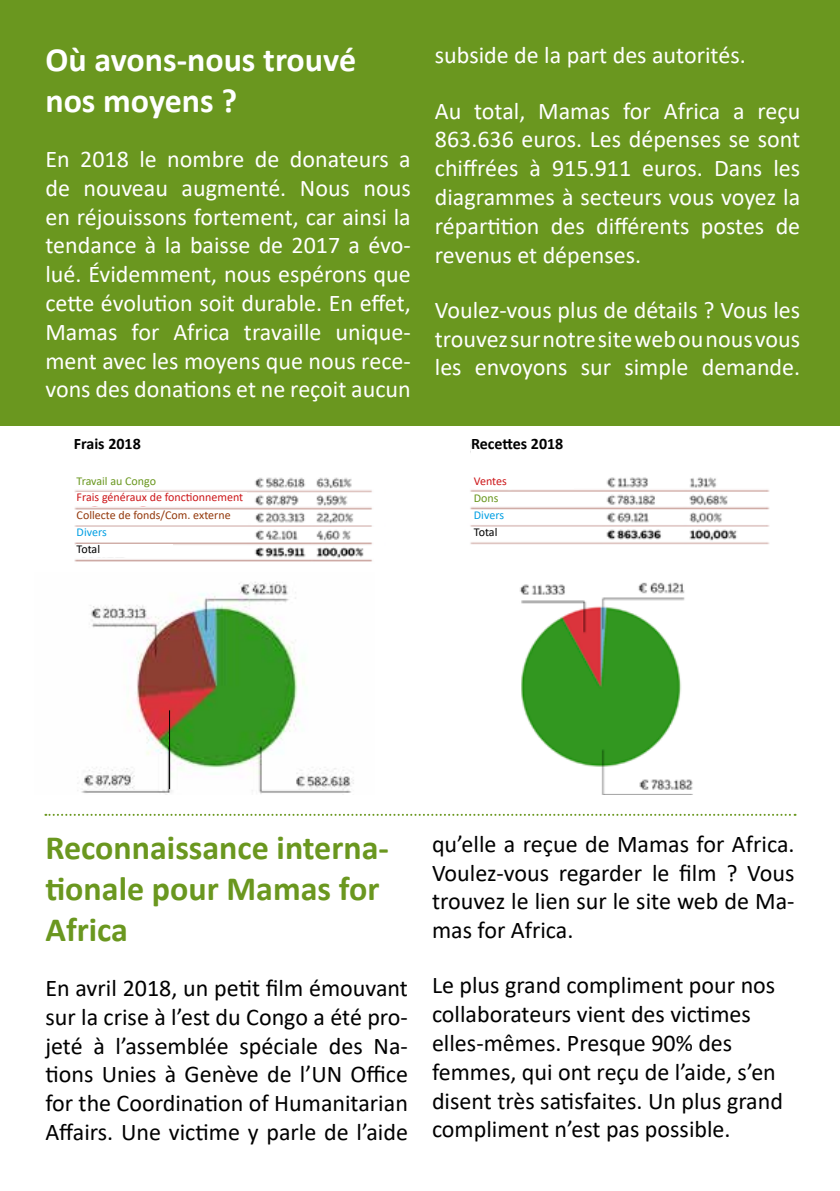
<style>
.page{position:relative;width:840px;height:1191px;background:#fff}
.page>*{position:absolute;margin:0;border:0;box-sizing:border-box;transform-origin:0 0}
.t1{font:700 34px/40.8px "Calibri";color:#6a971f}
.t2{font:700 34px/40.8px "Calibri";color:#fff}
.t3{font:24px/28.8px "Calibri";color:#fff;text-align:justify}
.t4{font:24px/28.8px "Calibri";color:#000;text-align:justify}
.t5{font:700 16px "Calibri";color:#000}
.t6{font:12px "Calibri";color:#cd171a}
.t7{font:12px "Calibri";color:#943a0d}
.t8{font:12px "Calibri";color:#6a971f}
.t9{font:12px "Calibri";color:#009fe3}
.t10{font:12px "Calibri";letter-spacing:-.005em;color:#000}
</style>
<div class="page">
<img style="left:45px;top:425px;width:341px;height:137px">
<div style="left:0;top:0;width:839px;height:425px;background:#6a971f"></div>
<img style="left:77px;top:581px;width:277px;height:213px">
<img style="left:519px;top:582px;width:174px;height:212px">
<img style="left:470px;top:444px;width:300px;height:101px">
<svg style="left:45px;top:814px;width:750px;height:2px"></svg>
<div style="left:74px;top:437px;width:154px;height:25px;background:#fff"></div>
<div style="left:471px;top:437px;width:154px;height:25px;background:#fff"></div>
<div style="left:77px;top:476px;width:96px;height:13px;background:#fff"></div>
<div style="left:473px;top:476px;width:100px;height:13px;background:#fff"></div>
<div style="left:77px;top:544px;width:96px;height:13px;background:#fff"></div>
<div style="left:473px;top:527px;width:97px;height:13px;background:#fff"></div>
<div style="left:473px;top:493px;width:100px;height:13px;background:#fff"></div>
<div style="left:473px;top:510px;width:100px;height:13px;background:#fff"></div>
<div style="left:77px;top:527px;width:99px;height:13px;background:#fff"></div>
<div style="left:77px;top:492px;width:170px;height:14px;background:#fff"></div>
<div style="left:77px;top:510px;width:170px;height:13px;background:#fff"></div>
<hr style="left:169px;top:710px;width:1px;height:79px;background:#000">
<h1 class="t2" style="left:45px;top:39px;width:312px">Où avons-nous trouvé nos moyens ?</h1>
<p class="t3" style="left:45px;top:144px;width:367px">En 2018 le nombre de donateurs a de nouveau augmenté. Nous nous en réjouissons fortement, car ainsi la tendance à la baisse de 2017 a évo&shy;lué. Évidemment, nous espérons que cette évolution soit durable. En effet, Mamas for Africa travaille unique&shy;ment avec les moyens que nous rece&shy;vons des donations et ne reçoit aucun</p>
<p class="t3" style="left:434px;top:40px;width:312px">subside de la part des autorités.</p>
<p class="t3" style="left:434px;top:96px;width:367px">Au total, Mamas for Africa a reçu 863.636 euros. Les dépenses se sont chiffrées à 915.911 euros. Dans les diagrammes à secteurs vous voyez la répartition des différents postes de revenus et dépenses.</p>
<p class="t3" style="left:434px;top:295px;width:366px">Voulez-vous plus de détails ? Vous les trouvez sur notre site web ou nous vous les envoyons sur simple demande.</p>
<p class="t5" style="left:74px;top:432px;width:68px">Frais 2018</p>
<p class="t5" style="left:471px;top:432px;width:94px">Recettes 2018</p>
<p class="t8" style="left:77px;top:473px;width:81px">Travail au Congo</p>
<p class="t6" style="left:473px;top:473px;width:34px">Ventes</p>
<p class="t6" style="left:77px;top:489px;width:168px">Frais généraux de fonctionnement</p>
<p class="t7" style="left:77px;top:507px;width:155px">Collecte de fonds/Com. externe</p>
<p class="t9" style="left:77px;top:524px;width:32px">Divers</p>
<p class="t10" style="left:77px;top:541px;width:25px">Total</p>
<p class="t8" style="left:473px;top:490px;width:26px">Dons</p>
<p class="t9" style="left:473px;top:507px;width:32px">Divers</p>
<p class="t10" style="left:473px;top:524px;width:25px">Total</p>
<h1 class="t1" style="left:45px;top:827px;width:345px">Reconnaissance interna&shy;tionale pour Mamas for<br>Africa</h1>
<p class="t4" style="left:45px;top:973px;width:364px">En avril 2018, un petit film émouvant sur la crise à l’est du Congo a été pro&shy;jeté à l’assemblée spéciale des Na&shy;tions Unies à Genève de l’UN Office for the Coordination of Humanitarian Affairs. Une victime y parle de l’aide</p>
<p class="t4" style="left:432px;top:828px;width:364px">qu’elle a reçue de Mamas for Africa.<br>Voulez-vous regarder le film ? Vous trouvez le lien sur le site web de Ma&shy;mas for Africa.</p>
<p class="t4" style="left:432px;top:970px;width:352px;text-align:left">Le plus grand compliment pour nos collaborateurs vient des victimes elles-mêmes. Presque 90% des femmes, qui ont reçu de l’aide, s’en disent très satisfaites. Un plus grand compliment n’est pas possible.</p>
</div>
